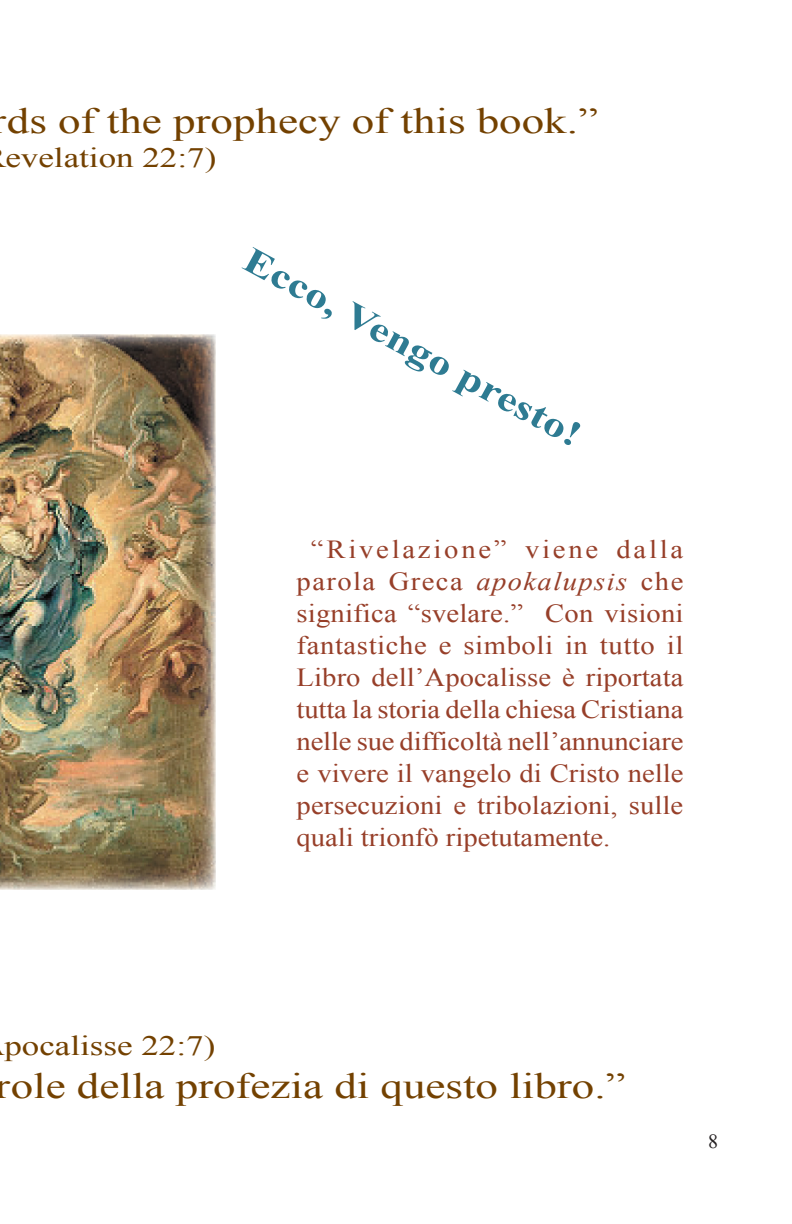
<style>
.page{position:relative;width:792px;height:1224px;background:#fff}
.page>*{position:absolute;margin:0;border:0;box-sizing:border-box;transform-origin:0 0}
.t1{font:36px "Times New Roman";color:#734100;scale:1.25 1}
.t2{font:700 36px "Times New Roman";color:#2e7b92;scale:1.25 1}
.t3{font:28px "Times New Roman";color:#734100;scale:1.25 1}
.t4{font:26px/32px "Times New Roman";color:#973f29;text-align:justify;scale:1.1 1}
.t5{font:20px "Times New Roman";color:#231f20}
.s1{font-style:italic}
</style>
<div class="page">
<img style="left:0;top:334px;width:216px;height:556px">
<h1 class="t1" style="left:7px;top:97px;width:474px">ds of the prophecy of this book.”</h1>
<p class="t3" style="left:5px;top:138px;width:170px">evelation 22:7)</p>
<h1 class="t2" style="left:257px;top:236px;width:304px;rotate:28deg">Ecco, Vengo presto!</h1>
<p class="t4" style="left:297px;top:533px;width:353px;text-indent:14px">“Rivelazione” viene dalla parola Greca <span class="s1">apokalupsis</span> che significa “svelare.” Con visioni fantastiche e simboli in tutto il Libro dell’Apocalisse è riportata tutta la storia della chiesa Cristiana nelle sue difficoltà nell’annunciare e vivere il vangelo di Cristo nelle persecuzioni e tribolazioni, sulle quali trionfò ripetutamente.</p>
<p class="t3" style="left:4px;top:1027px;width:170px">pocalisse 22:7)</p>
<h1 class="t1" style="left:-4px;top:1062px;width:505px">role della profezia di questo libro.”</h1>
<p class="t5" style="left:708px;top:1128px;width:12px">8</p>
</div>
